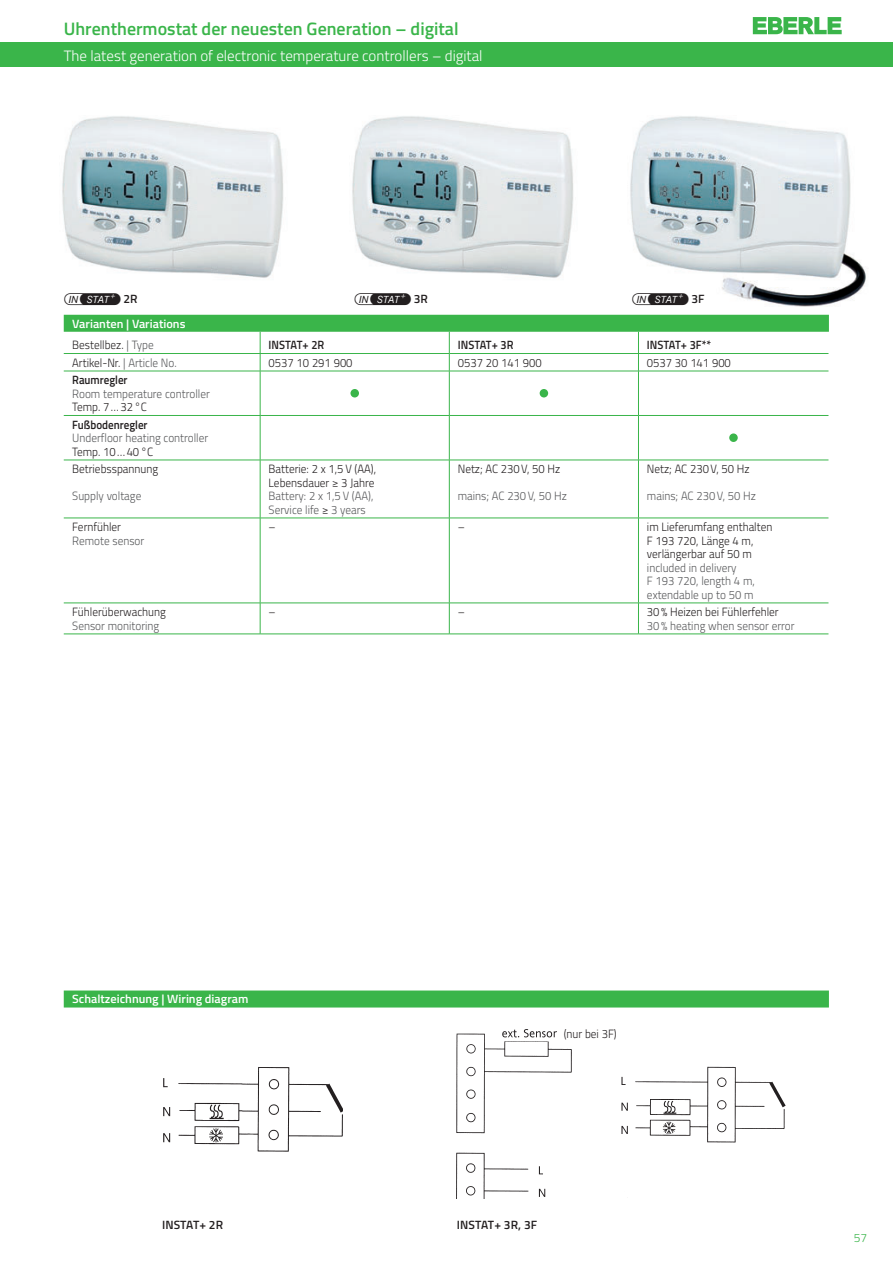
<style>
.page{position:relative;width:893px;height:1263px;background:#fff}
.page>*{position:absolute;margin:0;border:0;box-sizing:border-box;transform-origin:0 0}
.t1{font:600 18px "Titillium";color:#3ab54a}
.t2{font:300 15px "Titillium";color:#fff}
.t3{font:300 12px/13.5px "Titillium";color:#231f20;scale:.94 1}
.t4{font:300 12px/13.5px "Titillium";color:#57585a;scale:.94 1}
.t5{font:600 12px/21.6px "Titillium";color:#fff}
.t6{font:600 12px "Titillium";color:#231f20;scale:.92 1}
.t7{font:600 12px "Titillium";color:#231f20}
.t8{font:300 12px "Titillium";color:#3ab54a}
.s1{font-family:"EBERL19";font-weight:400}
.s2{font-weight:300;color:#231f20}
.s3{font-weight:300;color:#57585a}
.s4{color:#57585a}
.s5{color:#231f20}
</style>
<div class="page">
<div style="left:0;top:43px;width:893px;height:24px;background:#3ab54a"></div>
<svg style="left:753px;top:17px;width:89px;height:17px"></svg>
<img style="left:62px;top:116px;width:221px;height:162px">
<img style="left:352px;top:116px;width:221px;height:162px">
<img style="left:163px;top:1067px;width:179px;height:85px">
<img style="left:457px;top:1029px;width:328px;height:170px">
<div style="left:64px;top:991px;width:765px;height:17px;background:#3ab54a"></div>
<img style="left:630px;top:116px;width:236px;height:190px">
<div style="left:64px;top:315px;width:765px;height:17px;background:#3ab54a"></div>
<hr style="left:260px;top:371px;width:189px;height:1px;background:#3ab54a">
<hr style="left:449px;top:371px;width:189px;height:1px;background:#3ab54a">
<hr style="left:449px;top:371px;width:1px;height:44px;background:#3ab54a">
<hr style="left:260px;top:415px;width:189px;height:1px;background:#3ab54a">
<hr style="left:449px;top:415px;width:189px;height:1px;background:#3ab54a">
<hr style="left:449px;top:416px;width:1px;height:44px;background:#3ab54a">
<hr style="left:260px;top:460px;width:189px;height:1px;background:#3ab54a">
<hr style="left:449px;top:460px;width:189px;height:1px;background:#3ab54a">
<hr style="left:449px;top:460px;width:1px;height:58px;background:#3ab54a">
<hr style="left:260px;top:518px;width:189px;height:1px;background:#3ab54a">
<hr style="left:449px;top:518px;width:189px;height:1px;background:#3ab54a">
<hr style="left:449px;top:518px;width:1px;height:85px;background:#3ab54a">
<hr style="left:260px;top:603px;width:189px;height:1px;background:#3ab54a">
<hr style="left:449px;top:603px;width:189px;height:1px;background:#3ab54a">
<hr style="left:449px;top:603px;width:1px;height:31px;background:#3ab54a">
<hr style="left:260px;top:634px;width:189px;height:1px;background:#3ab54a">
<hr style="left:449px;top:634px;width:189px;height:1px;background:#3ab54a">
<svg style="left:260px;top:332px;width:1px;height:39px"></svg>
<hr style="left:260px;top:371px;width:1px;height:44px;background:#3ab54a">
<hr style="left:260px;top:416px;width:1px;height:44px;background:#3ab54a">
<hr style="left:260px;top:460px;width:1px;height:58px;background:#3ab54a">
<hr style="left:260px;top:518px;width:1px;height:85px;background:#3ab54a">
<hr style="left:260px;top:603px;width:1px;height:31px;background:#3ab54a">
<svg style="left:449px;top:332px;width:1px;height:39px"></svg>
<hr style="left:64px;top:371px;width:196px;height:1px;background:#3ab54a">
<hr style="left:638px;top:371px;width:190px;height:1px;background:#3ab54a">
<hr style="left:64px;top:415px;width:196px;height:1px;background:#3ab54a">
<hr style="left:638px;top:415px;width:190px;height:1px;background:#3ab54a">
<hr style="left:64px;top:353px;width:385px;height:1px;background:#3ab54a">
<hr style="left:449px;top:353px;width:379px;height:1px;background:#3ab54a">
<hr style="left:64px;top:460px;width:196px;height:1px;background:#3ab54a">
<hr style="left:638px;top:460px;width:190px;height:1px;background:#3ab54a">
<hr style="left:64px;top:518px;width:196px;height:1px;background:#3ab54a">
<hr style="left:64px;top:603px;width:196px;height:1px;background:#3ab54a">
<hr style="left:64px;top:634px;width:196px;height:1px;background:#3ab54a">
<hr style="left:638px;top:518px;width:190px;height:1px;background:#3ab54a">
<svg style="left:638px;top:332px;width:1px;height:39px"></svg>
<hr style="left:638px;top:371px;width:1px;height:44px;background:#3ab54a">
<hr style="left:638px;top:416px;width:1px;height:44px;background:#3ab54a">
<hr style="left:638px;top:460px;width:1px;height:58px;background:#3ab54a">
<hr style="left:638px;top:518px;width:1px;height:85px;background:#3ab54a">
<hr style="left:638px;top:603px;width:190px;height:1px;background:#3ab54a">
<hr style="left:638px;top:603px;width:1px;height:31px;background:#3ab54a">
<hr style="left:638px;top:634px;width:190px;height:1px;background:#3ab54a">
<div style="left:350px;top:389px;width:9px;height:8px;background:#3ab54a;border-radius:50%"></div>
<div style="left:540px;top:389px;width:8px;height:8px;background:#3ab54a;border-radius:50%"></div>
<div style="left:729px;top:433px;width:9px;height:9px;background:#3ab54a;border-radius:50%"></div>
<h1 class="t1" style="left:64px;top:22px;width:396px">Uhrenthermostat der neuesten Generation – digital</h1>
<p class="t2" style="left:64px;top:50px;width:420px">The latest generation of electronic temperature controllers – digital</p>
<p class="t7" style="left:64px;top:295px;width:75px"><span class="s1">+</span>2R</p>
<p class="t7" style="left:354px;top:295px;width:75px"><span class="s1">+</span>3R</p>
<p class="t7" style="left:632px;top:295px;width:74px"><span class="s1">+</span>3F</p>
<p class="t5" style="left:72px;top:314px;width:115px">Varianten | Variations<br><span class="s2">Bestellbez.</span> <span class="s3">| Type</span></p>
<p class="t6" style="left:269px;top:341px;width:62px">INSTAT+ 2R</p>
<p class="t6" style="left:458px;top:341px;width:62px">INSTAT+ 3R</p>
<p class="t6" style="left:647px;top:341px;width:71px">INSTAT+ 3F**</p>
<p class="t3" style="left:72px;top:357px;width:113px">Artikel-Nr. <span class="s4">| Article No.</span></p>
<p class="t3" style="left:269px;top:357px;width:91px">0537 10 291 900</p>
<p class="t3" style="left:458px;top:357px;width:91px">0537 20 141 900</p>
<p class="t3" style="left:647px;top:357px;width:91px">0537 30 141 900</p>
<p class="t6" style="left:72px;top:376px;width:62px">Raumregler</p>
<p class="t4" style="left:72px;top:388px;width:148px">Room temperature controller</p>
<p class="t3" style="left:72px;top:402px;width:81px">Temp. 7 … 32 °C</p>
<p class="t6" style="left:72px;top:420px;width:83px">Fußbodenregler</p>
<p class="t4" style="left:72px;top:433px;width:146px">Underfloor heating controller</p>
<p class="t3" style="left:72px;top:444px;width:93px;line-height:17.5px">Temp. 10 … 40 °C<br>Betriebsspannung</p>
<p class="t4" style="left:72px;top:491px;width:75px">Supply voltage</p>
<p class="t3" style="left:269px;top:464px;width:116px">Batterie: 2 x 1,5 V (AA),<br>Lebensdauer ≥ 3 Jahre</p>
<p class="t4" style="left:269px;top:491px;width:113px">Battery: 2 x 1,5 V (AA),<br>Service life <span class="s5">≥</span> 3 years</p>
<p class="t3" style="left:458px;top:464px;width:111px">Netz; AC 230 V, 50 Hz</p>
<p class="t4" style="left:458px;top:491px;width:117px">mains; AC 230 V, 50 Hz</p>
<p class="t3" style="left:647px;top:464px;width:111px">Netz; AC 230 V, 50 Hz</p>
<p class="t4" style="left:647px;top:491px;width:117px">mains; AC 230 V, 50 Hz</p>
<p class="t3" style="left:72px;top:522px;width:53px">Fernfühler</p>
<p class="t4" style="left:72px;top:535px;width:78px">Remote sensor</p>
<p class="t3" style="left:72px;top:607px;width:101px">Fühlerüberwachung</p>
<p class="t4" style="left:72px;top:620px;width:94px">Sensor monitoring</p>
<p class="t3" style="left:269px;top:522px;width:9px">–</p>
<p class="t3" style="left:458px;top:522px;width:9px">–</p>
<p class="t3" style="left:647px;top:522px;width:135px">im Lieferumfang enthalten<br>F 193 720, Länge 4 m, verlängerbar auf 50 m</p>
<p class="t4" style="left:647px;top:562px;width:116px">included in delivery<br>F 193 720, length 4 m, extendable up to 50 m</p>
<p class="t3" style="left:269px;top:607px;width:9px">–</p>
<p class="t3" style="left:458px;top:607px;width:9px">–</p>
<p class="t3" style="left:647px;top:607px;width:142px">30 % Heizen bei Fühlerfehler</p>
<p class="t4" style="left:647px;top:620px;width:159px">30 % heating when sensor error</p>
<p class="t5" style="left:72px;top:990px;width:178px">Schaltzeichnung | Wiring diagram</p>
<p class="t7" style="left:162px;top:1220px;width:63px">INSTAT+ 2R</p>
<p class="t3" style="left:564px;top:1028px;width:58px">(nur bei 3F)</p>
<p class="t7" style="left:457px;top:1220px;width:82px">INSTAT+ 3R, 3F</p>
<p class="t8" style="left:854px;top:1233px;width:15px">57</p>
</div>
